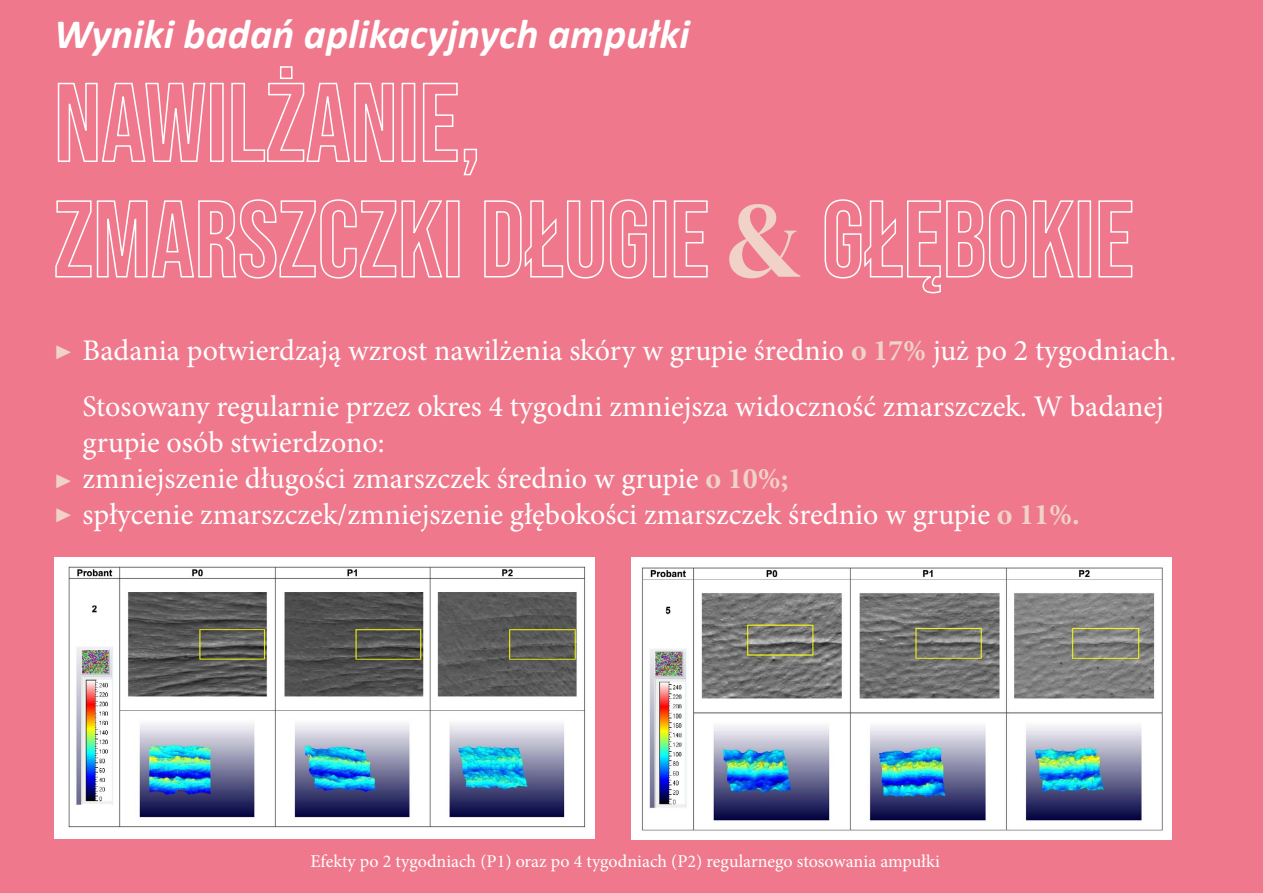
<style>
.page{position:relative;width:1263px;height:893px;background:#ef788c}
.page>*{position:absolute;margin:0;border:0;box-sizing:border-box;transform-origin:0 0}
.t1{font:108px "DM Serif Display";color:#f0d2c8}
.t2{font:italic 700 42px "Calibri";color:#fff}
.t3{font:30px/36px "Minion Pro";color:#fff;text-align:center}
.t4{font:18px "Minion Pro";color:#fff}
.s1{color:#f0d2c8}
.s2{font-weight:700;color:#f0d2c8}
</style>
<div class="page">
<svg style="left:57px;top:82px;width:149px;height:80px"></svg>
<div style="left:210px;top:83px;width:14px;height:79px;border:2px solid #fff"></div>
<svg style="left:231px;top:66px;width:163px;height:96px"></svg>
<div style="left:402px;top:83px;width:13px;height:79px;border:2px solid #fff"></div>
<svg style="left:423px;top:82px;width:54px;height:94px"></svg>
<svg style="left:55px;top:199px;width:388px;height:80px"></svg>
<div style="left:446px;top:200px;width:14px;height:77px;border:2px solid #fff"></div>
<svg style="left:484px;top:199px;width:163px;height:80px"></svg>
<div style="left:653px;top:200px;width:13px;height:77px;border:2px solid #fff"></div>
<svg style="left:673px;top:200px;width:35px;height:78px"></svg>
<svg style="left:824px;top:199px;width:250px;height:95px"></svg>
<div style="left:1078px;top:200px;width:13px;height:77px;border:2px solid #fff"></div>
<svg style="left:1098px;top:200px;width:35px;height:78px"></svg>
<img style="left:54px;top:558px;width:540px;height:281px">
<img style="left:631px;top:558px;width:540px;height:281px">
<h2 class="t2" style="left:54px;top:8px;width:637px">Wyniki badań aplikacyjnych ampułki</h2>
<h1 class="t1" style="left:727px;top:178px;width:79px">&amp;</h1>
<p class="t3" style="left:54px;top:323px;width:1124px;line-height:56.1px"><span class="s1">▶</span> Badania potwierdzają wzrost nawilżenia skóry w grupie średnio <span class="s2">o 17%</span> już po 2 tygodniach.<br>Stosowany regularnie przez okres 4 tygodni zmniejsza widoczność zmarszczek. W badanej</p>
<p class="t3" style="left:54px;top:425px;width:1027px;text-align:left;text-indent:28px">grupie osób stwierdzono:<br><span class="s1">▶</span> zmniejszenie długości zmarszczek średnio w grupie <span class="s2">o 10%;<br></span><span class="s1">▶</span> spłycenie zmarszczek/zmniejszenie głębokości zmarszczek średnio w grupie <span class="s2">o 11%.</span></p>
<p class="t4" style="left:310px;top:849px;width:631px">Efekty po 2 tygodniach (P1) oraz po 4 tygodniach (P2) regularnego stosowania ampułki</p>
</div>
